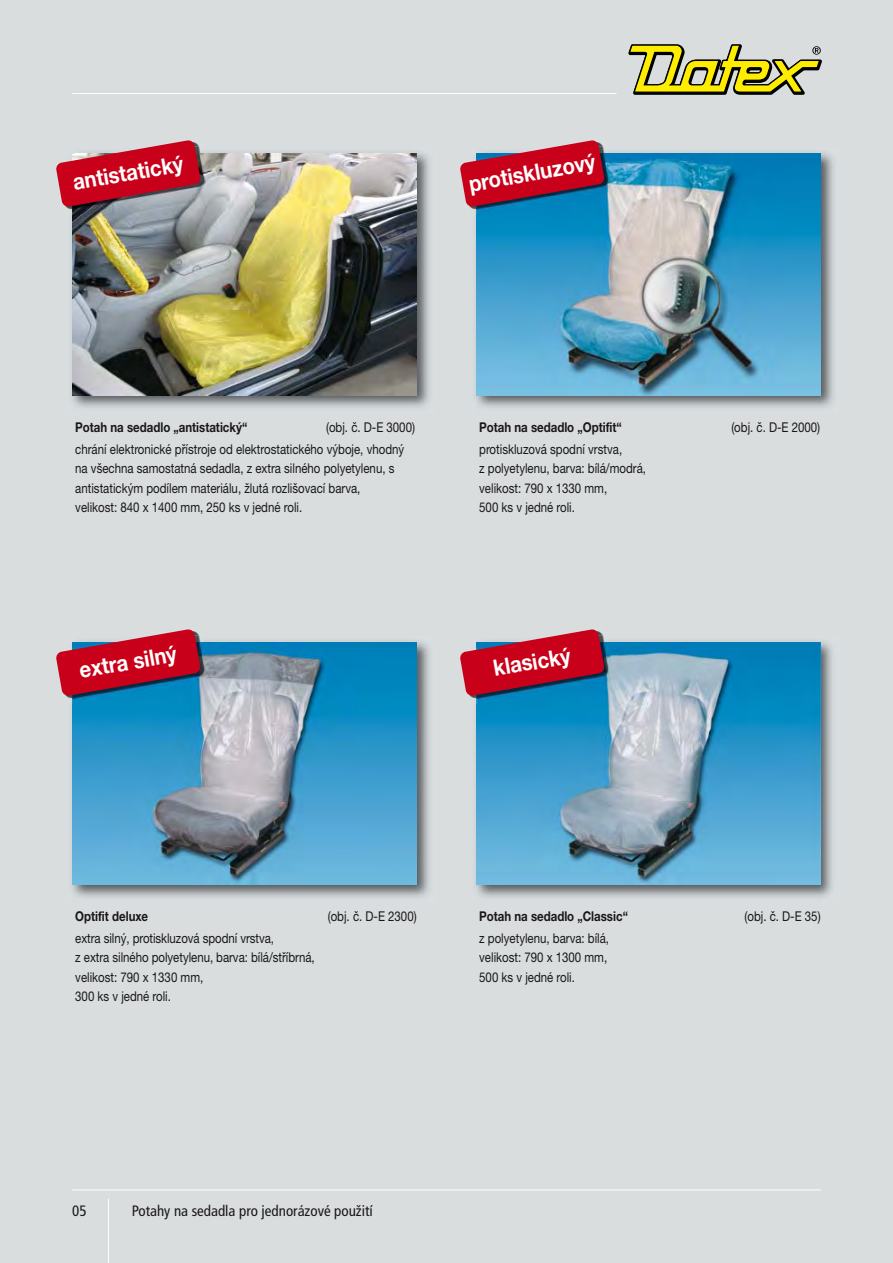
<style>
.page{position:relative;width:893px;height:1263px;background:#d9ddde}
.page>*{position:absolute;margin:0;border:0;box-sizing:border-box;transform-origin:0 0}
.t1{font:700 22.5px "Helvetica Neue East A";color:#fff;scale:.9 1}
.t2{font:condensed 15px "Frutiger";color:#1a171c}
.t3{font:13.5px/19.5px "Helvetica Neue East A";color:#1a171c;scale:.85 1}
.t4{font:700 13.5px "Helvetica Neue East A";color:#1a171c;scale:.85 1}
</style>
<div class="page">
<img style="left:476px;top:152px;width:358px;height:256px">
<img style="left:476px;top:153px;width:345px;height:242px">
<hr style="left:72px;top:1190px;width:749px;height:1px;background:#fff">
<img style="left:72px;top:641px;width:358px;height:257px">
<img style="left:72px;top:642px;width:345px;height:242px">
<img style="left:476px;top:641px;width:356px;height:257px">
<img style="left:476px;top:642px;width:344px;height:242px">
<img style="left:470px;top:207px;width:6px;height:3px">
<img style="left:476px;top:153px;width:138px;height:62px">
<svg style="left:460px;top:140px;width:145px;height:67px"></svg>
<img style="left:66px;top:696px;width:6px;height:3px">
<img style="left:72px;top:642px;width:138px;height:62px">
<svg style="left:56px;top:629px;width:145px;height:67px"></svg>
<img style="left:470px;top:696px;width:6px;height:3px">
<img style="left:476px;top:642px;width:138px;height:62px">
<svg style="left:460px;top:629px;width:145px;height:67px"></svg>
<hr style="left:108px;top:1198px;width:1px;height:65px;background:#fff">
<hr style="left:72px;top:93px;width:545px;height:1px;background:#fff">
<svg style="left:628px;top:44px;width:194px;height:51px"></svg>
<img style="left:72px;top:152px;width:358px;height:256px">
<img style="left:72px;top:153px;width:345px;height:242px">
<img style="left:66px;top:207px;width:6px;height:3px">
<img style="left:72px;top:153px;width:138px;height:62px">
<svg style="left:56px;top:140px;width:145px;height:67px"></svg>
<h1 class="t1" style="left:72px;top:174px;width:126px;rotate:-10deg">antistatický</h1>
<h1 class="t1" style="left:467px;top:176px;width:144px;rotate:-10deg">protiskluzový</h1>
<p class="t3" style="left:75px;top:418px;width:401px;line-height:21.6px;text-indent:251px">(obj. č. D-E 3000) chrání elektronické přístroje od elektrostatického výboje, vhodný</p>
<p class="t3" style="left:75px;top:460px;width:377px">na všechna samostatná sedadla, z extra silného polyetylenu, s antistatickým podílem materiálu, žlutá rozlišovací barva, velikost: 840 x 1400 mm, 250 ks v jedné roli.</p>
<p class="t4" style="left:75px;top:422px;width:204px">Potah na sedadlo „antistatický“</p>
<p class="t4" style="left:479px;top:422px;width:169px">Potah na sedadlo „Optifit“</p>
<p class="t3" style="left:731px;top:419px;width:106px">(obj. č. D-E 2000)</p>
<p class="t3" style="left:479px;top:441px;width:198px">protiskluzová spodní vrstva,<br>z polyetylenu, barva: bílá/modrá, velikost: 790 x 1330 mm,<br>500 ks v jedné roli.</p>
<h1 class="t1" style="left:78px;top:662px;width:111px;rotate:-10deg">extra silný</h1>
<h1 class="t1" style="left:492px;top:660px;width:88px;rotate:-10deg">klasický</h1>
<p class="t4" style="left:75px;top:911px;width:87px">Optifit deluxe</p>
<p class="t3" style="left:328px;top:908px;width:106px">(obj. č. D-E 2300)</p>
<p class="t3" style="left:75px;top:930px;width:283px">extra silný, protiskluzová spodní vrstva,<br>z extra silného polyetylenu, barva: bílá/stříbrná, velikost: 790 x 1330 mm,<br>300 ks v jedné roli.</p>
<p class="t4" style="left:479px;top:911px;width:176px">Potah na sedadlo „Classic“</p>
<p class="t3" style="left:744px;top:908px;width:91px">(obj. č. D-E 35)</p>
<p class="t3" style="left:479px;top:930px;width:154px">z polyetylenu, barva: bílá, velikost: 790 x 1300 mm,<br>500 ks v jedné roli.</p>
<p class="t2" style="left:72px;top:1204px;width:16px">05</p>
<p class="t2" style="left:132px;top:1204px;width:243px">Potahy na sedadla pro jednorázové použití</p>
</div>
